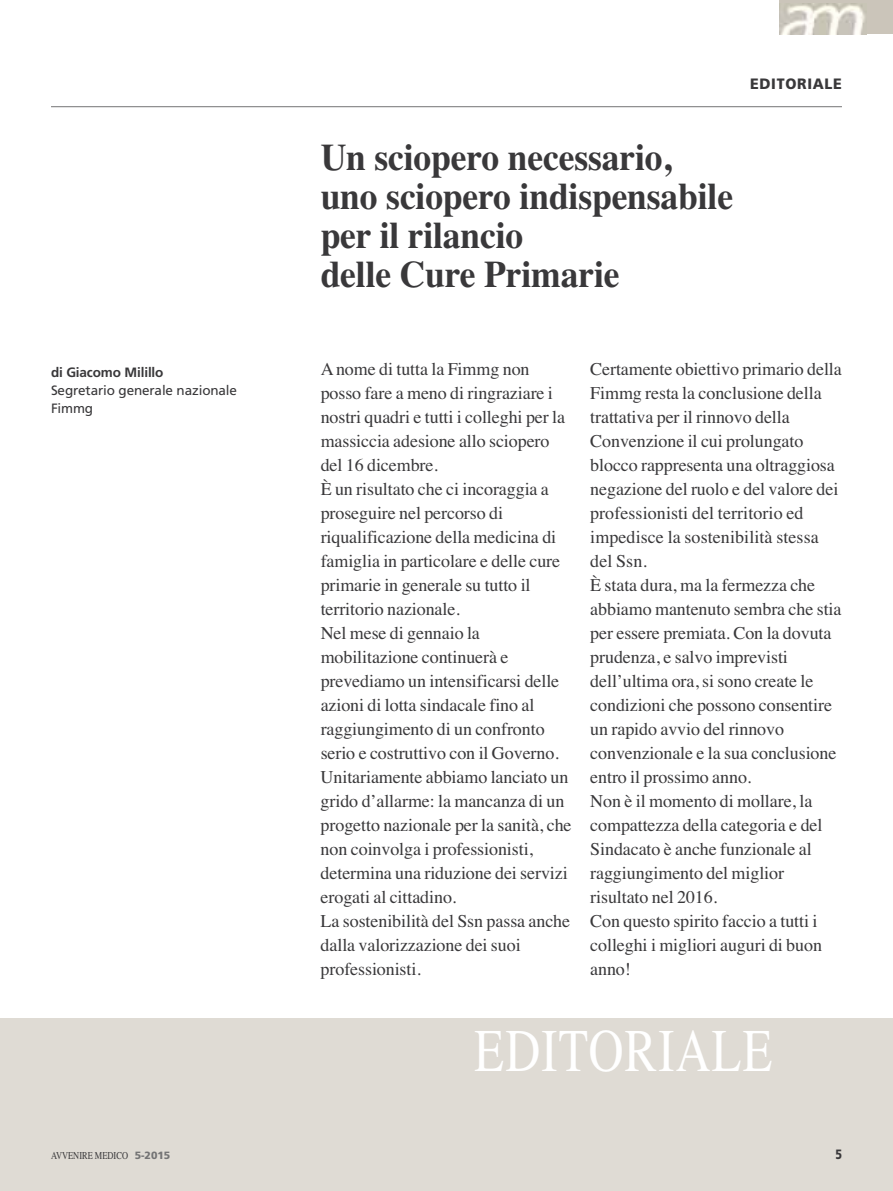
<style>
.page{position:relative;width:893px;height:1191px;background:#fff}
.page>*{position:absolute;margin:0;border:0;box-sizing:border-box;transform-origin:0 0}
.t1{font:60.45px "Times";letter-spacing:.025em;color:#fff;scale:.8 1}
.t2{font:700 37.5px/39px "Times";letter-spacing:-.005em;color:#39383a;scale:.95 1}
.t3{font:18px/24px "Times";letter-spacing:-.005em;color:#39383a}
.t4{font:900 15px "Frutiger";letter-spacing:.05em;color:#39383a;scale:.95 1}
.t5{font:13.5px/18px "Frutiger";letter-spacing:-.01em;color:#39383a}
.t6{font:700 13.5px "Frutiger";letter-spacing:-.01em;color:#39383a}
.t7{font:900 13.5px "Frutiger";color:#39383a;scale:.8 1}
.t8{font:10.5px "Times";color:#39383a;scale:.8 1}
.s1{font-family:"Frutiger";font-weight:900;color:#747475}
</style>
<div class="page">
<div style="left:0;top:1017px;width:893px;height:174px;background:#dfdbd4"></div>
<div style="left:779px;top:0;width:114px;height:34px;background:#cbc5ba"></div>
<img style="left:781px;top:3px;width:84px;height:31px">
<hr style="left:51px;top:106px;width:791px;height:1px;background:#747475">
<p class="t6" style="left:51px;top:366px;width:114px">di Giacomo Milillo</p>
<p class="t5" style="left:51px;top:382px;width:188px">Segretario generale nazionale<br>Fimmg</p>
<p class="t4" style="left:750px;top:77px;width:98px">EDITORIALE</p>
<h2 class="t2" style="left:321px;top:137px;width:436px">Un sciopero necessario, uno sciopero indispensabile per il rilancio<br>delle Cure Primarie</h2>
<p class="t3" style="left:321px;top:357px;width:252px">anome di tutta la Fimmg non posso fare a meno di ringraziare i nostri quadri e tutti i colleghi per la massiccia adesione allo sciopero del 16 dicembre.<br>È un risultato che ci incoraggia a proseguire nel percorso di riqualificazione della medicina di famiglia in particolare e delle cure primarie in generale su tutto il territorio nazionale.<br>nel mese di gennaio la mobilitazione continuerà e prevediamo un intensificarsi delle azioni di lotta sindacale fino al raggiungimento di un confronto serio e costruttivo con il Governo.<br>Unitariamente abbiamo lanciato un grido d’allarme: la mancanza di un progetto nazionale per la sanità, che non coinvolga i professionisti, determina una riduzione dei servizi erogati al cittadino.<br>la sostenibilità del Ssn passa anche dalla valorizzazione dei suoi professionisti.</p>
<p class="t3" style="left:590px;top:357px;width:253px">certamente obiettivo primario della<br>Fimmg resta la conclusione della trattativa per il rinnovo della convenzione il cui prolungato blocco rappresenta una oltraggiosa negazione del ruolo e del valore dei professionisti del territorio ed impedisce la sostenibilità stessa del Ssn.<br>È stata dura, ma la fermezza che abbiamo mantenuto sembra che stia per essere premiata. con la dovuta prudenza, e salvo imprevisti dell’ultima ora, si sono create le condizioni che possono consentire un rapido avvio del rinnovo convenzionale e la sua conclusione entro il prossimo anno.<br>non è il momento di mollare, la compattezza della categoria e del<br>Sindacato è anche funzionale al raggiungimento del miglior risultato nel 2016.<br>con questo spirito faccio a tutti i colleghi i migliori auguri di buon anno!</p>
<h1 class="t1" style="left:475px;top:1015px;width:374px">editoriale</h1>
<p class="t8" style="left:51px;top:1148px;width:151px">avvenire medico <span class="s1">5-2015</span></p>
<p class="t7" style="left:835px;top:1148px;width:10px">5</p>
</div>
